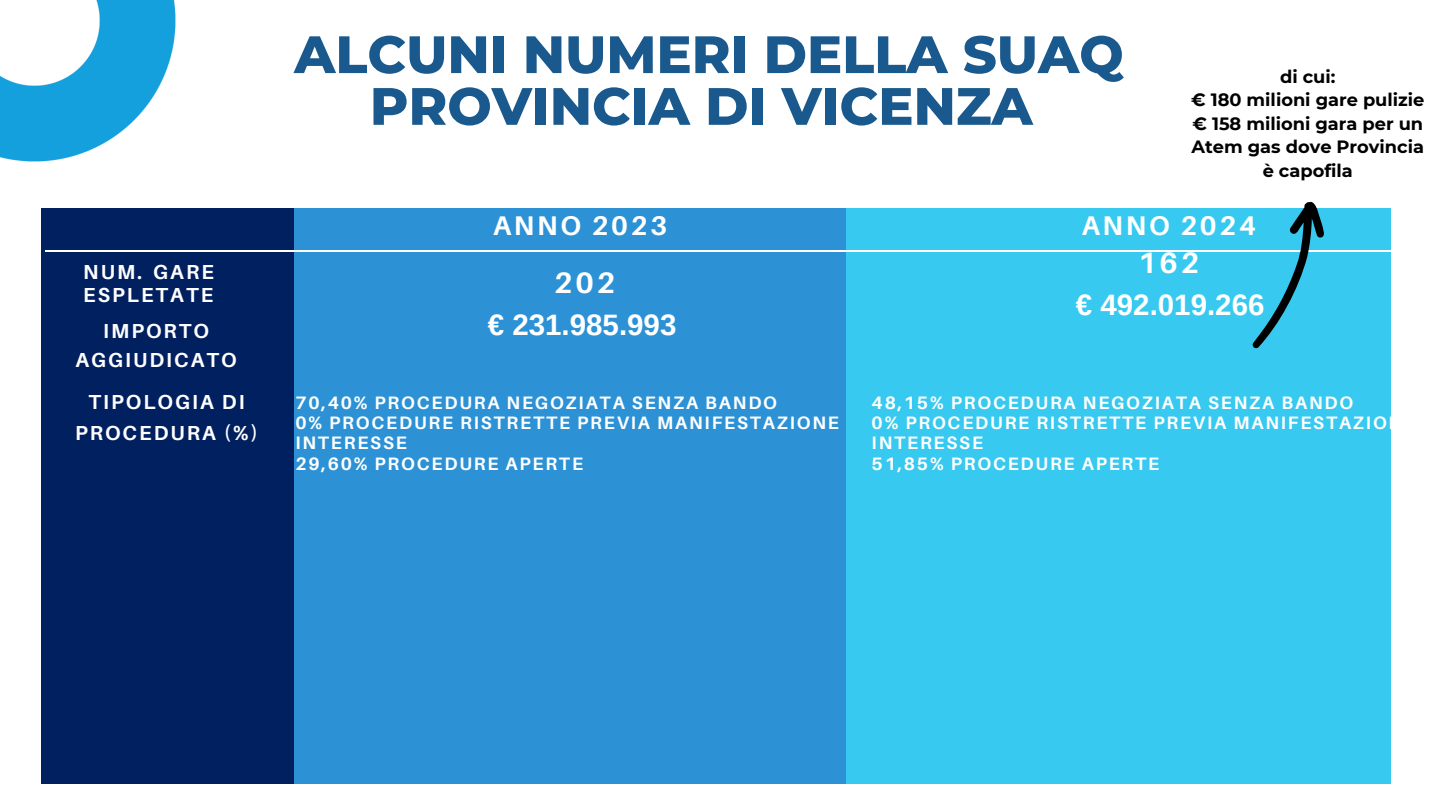
<style>
.page{position:relative;width:1440px;height:810px;background:#fff}
.page>*{position:absolute;margin:0;border:0;box-sizing:border-box;transform-origin:0 0}
.t1{font:800 52.5px/51.8px "Montserrat";color:#19598d;text-align:center}
.t2{font:700 29.55px/41.7px "Arimo";color:#fff;text-align:center}
.t3{font:700 27px "Aileron";letter-spacing:.1em;color:#fff}
.t4{font:700 20.25px/23.7px "Aileron";letter-spacing:.1em;color:#fff;text-align:center}
.t5{font:700 18px/20.2px "Aileron";letter-spacing:.1em;color:#fff}
.t6{font:700 17.85px/23.7px "Montserrat";color:#000;text-align:center}
.s1{font-family:"Aileron"}
</style>
<div class="page">
<img style="left:0;top:0;width:176px;height:162px">
<div style="left:42px;top:209px;width:252px;height:574px;background:#002060"></div>
<div style="left:294px;top:209px;width:553px;height:574px;background:#2c92d5"></div>
<div style="left:847px;top:209px;width:544px;height:574px;background:#37c9ef"></div>
<hr style="left:45px;top:250px;width:1348px;height:1px;background:#fff">
<svg style="left:1253px;top:202px;width:72px;height:146px"></svg>
<h1 class="t4" style="left:83px;top:259px;width:132px;text-align:left">NUM. GARE<br>ESPLETATE</h1>
<p class="t4" style="left:76px;top:316px;width:163px;line-height:29.2px">IMPORTO<br>AGGIUDICATO</p>
<h2 class="t4" style="left:75px;top:387px;width:185px;line-height:30.3px">TIPOLOGIA DI<br>PROCEDURA (%)</h2>
<p class="t1" style="left:294px;top:28px;width:831px">ALCUNI NUMERI DELLA SUAQ<br>PROVINCIA DI VICENZA</p>
<h4 class="t6" style="left:1191px;top:64px;width:235px">di cui:<br>€ 180 milioni gare pulizie € 158 milioni gara per un<br>Atem gas dove Provincia è capofila</h4>
<h4 class="t3" style="left:493px;top:209px;width:176px">ANNO 2023</h4>
<h4 class="t3" style="left:1082px;top:209px;width:176px">ANNO 2024</h4>
<h4 class="t2" style="left:1076px;top:242px;width:190px"><span class="s1">162<br></span>€ 492.019.266</h4>
<h3 class="t2" style="left:488px;top:262px;width:190px"><span class="s1">202<br></span>€ 231.985.993</h3>
<h5 class="t5" style="left:295px;top:392px;width:545px">70,40% PROCEDURA NEGOZIATA SENZA BANDO<br>0% PROCEDURE RISTRETTE PREVIA MANIFESTAZIONE<br>INTERESSE<br>29,60% PROCEDURE APERTE</h5>
<h2 class="t5" style="left:872px;top:392px;width:545px">48,15% PROCEDURA NEGOZIATA SENZA BANDO<br>0% PROCEDURE RISTRETTE PREVIA MANIFESTAZIONE<br>INTERESSE<br>51,85% PROCEDURE APERTE</h2>
</div>
